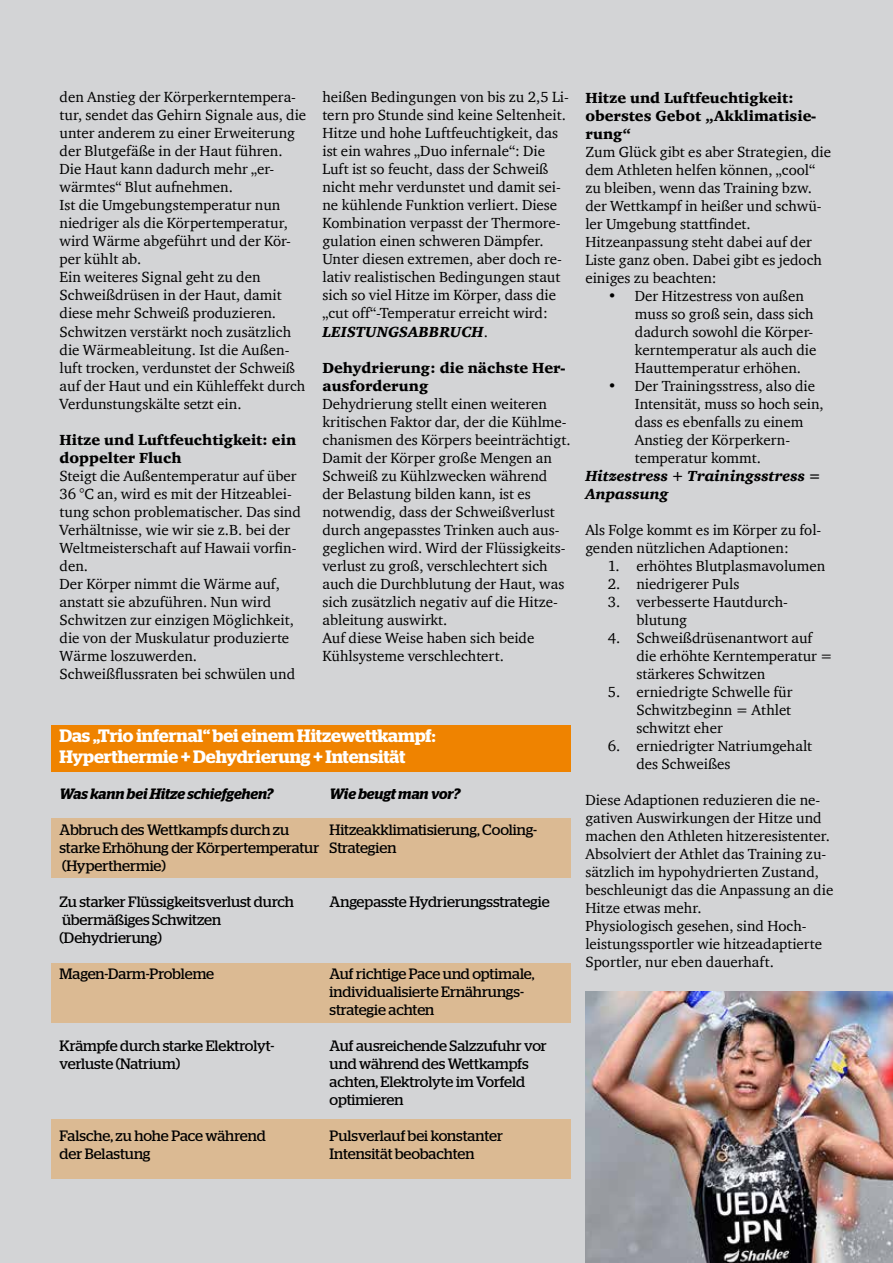
<style>
.page{position:relative;width:893px;height:1263px;background:#d3d4d6}
.page>*{position:absolute;margin:0;border:0;box-sizing:border-box;transform-origin:0 0}
.t1{font:600 18px/21.6px "Stag";color:#fff}
.t2{font:15px/18px "Charter ITC";color:#000}
.t3{font:15px/18px "Stag";color:#000}
.t4{font:15px/18px "Charter ITC Blac";color:#000}
.t5{font:15px/18px "Charter ITC Blac Ital";color:#000}
.t6{font:italic 600 15px "Stag";letter-spacing:-.005em;color:#000}
.s1{font-family:"Charter ITC"}
</style>
<div class="page">
<div style="left:51px;top:725px;width:519px;height:47px;background:#ef8300"></div>
<div style="left:51px;top:819px;width:519px;height:59px;background:#dbba93"></div>
<div style="left:51px;top:963px;width:519px;height:60px;background:#dbba93"></div>
<div style="left:51px;top:1119px;width:519px;height:60px;background:#dbba93"></div>
<img style="left:585px;top:991px;width:308px;height:272px">
<p class="t2" style="left:60px;top:88px;width:248px">den Anstieg der Körperkerntempera&shy;tur, sendet das Gehirn Signale aus, die unter anderem zu einer Erweiterung der Blutgefäße in der Haut führen.<br>Die Haut kann dadurch mehr „er&shy;wärmtes“ Blut aufnehmen.<br>Ist die Umgebungstemperatur nun niedriger als die Körpertemperatur, wird Wärme abgeführt und der Kör&shy;per kühlt ab.<br>Ein weiteres Signal geht zu den<br>Schweißdrüsen in der Haut, damit diese mehr Schweiß produzieren.<br>Schwitzen verstärkt noch zusätzlich die Wärmeableitung. Ist die Außen&shy;luft trocken, verdunstet der Schweiß auf der Haut und ein Kühleffekt durch<br>Verdunstungskälte setzt ein.</p>
<p class="t4" style="left:60px;top:430px;width:238px">Hitze und Luftfeuchtigkeit: ein doppelter Fluch</p>
<p class="t2" style="left:60px;top:466px;width:243px">Steigt die Außentemperatur auf über<br>36 °C an, wird es mit der Hitzeablei&shy;tung schon problematischer. Das sind<br>Verhältnisse, wie wir sie z.B. bei der<br>Weltmeisterschaft auf Hawaii vorfin&shy;den.<br>Der Körper nimmt die Wärme auf, anstatt sie abzuführen. Nun wird<br>Schwitzen zur einzigen Möglichkeit, die von der Muskulatur produzierte<br>Wärme loszuwerden.<br>Schweißflussraten bei schwülen und</p>
<p class="t2" style="left:322px;top:88px;width:248px">heißen Bedingungen von bis zu 2,5 Li&shy;tern pro Stunde sind keine Seltenheit.<br>Hitze und hohe Luftfeuchtigkeit, das ist ein wahres „Duo infernale“: Die Luft ist so feucht, dass der Schweiß nicht mehr verdunstet und damit sei&shy;ne kühlende Funktion verliert. Diese Kombination verpasst der Thermore&shy;gulation einen schweren Dämpfer.<br>Unter diesen extremen, aber doch re&shy;lativ realistischen Bedingungen staut sich so viel Hitze im Körper, dass die „cut off“-Temperatur erreicht wird:</p>
<p class="t5" style="left:322px;top:322px;width:167px">LEISTUNGSABBRUCH<span class="s1">.</span></p>
<p class="t4" style="left:322px;top:358px;width:244px">Dehydrierung: die nächste Her&shy;ausforderung</p>
<p class="t2" style="left:322px;top:394px;width:250px">Dehydrierung stellt einen weiteren kritischen Faktor dar, der die Kühlme&shy;chanismen des Körpers beeinträchtigt.<br>Damit der Körper große Mengen an Schweiß zu Kühlzwecken während der Belastung bilden kann, ist es notwendig, dass der Schweißverlust durch angepasstes Trinken auch aus&shy;geglichen wird. Wird der Flüssigkeits&shy;verlust zu groß, verschlechtert sich auch die Durchblutung der Haut, was sich zusätzlich negativ auf die Hitze&shy;ableitung auswirkt.<br>Auf diese Weise haben sich beide Kühlsysteme verschlechtert.</p>
<p class="t1" style="left:60px;top:724px;width:377px">Das „Trio infernal“ bei einem Hitzewettkampf:<br>Hyperthermie + Dehydrierung + Intensität</p>
<p class="t6" style="left:60px;top:785px;width:215px">Was kann bei Hitze schiefgehen?</p>
<p class="t6" style="left:330px;top:785px;width:132px">Wie beugt man vor?</p>
<p class="t3" style="left:60px;top:821px;width:231px">Abbruch des Wettkampfs durch zu</p>
<p class="t3" style="left:60px;top:821px;width:479px;text-indent:270px">Hitzeakklimatisierung, Cooling&shy;starke Erhöhung der Körpertemperatur Strategien<br>(Hyperthermie)</p>
<p class="t3" style="left:60px;top:893px;width:236px">Zu starker Flüssigkeitsverlust durch</p>
<p class="t3" style="left:330px;top:893px;width:222px">Angepasste Hydrierungsstrategie</p>
<p class="t3" style="left:60px;top:911px;width:163px">übermäßiges Schwitzen (Dehydrierung)</p>
<p class="t3" style="left:60px;top:965px;width:156px">Magen-Darm-Probleme</p>
<p class="t3" style="left:330px;top:965px;width:206px">Auf richtige Pace und optimale, individualisierte Ernährungs&shy;strategie achten</p>
<p class="t3" style="left:60px;top:1037px;width:216px">Krämpfe durch starke Elektrolyt-</p>
<p class="t3" style="left:330px;top:1037px;width:219px">Auf ausreichende Salzzufuhr vor</p>
<p class="t3" style="left:60px;top:1055px;width:122px">verluste (Natrium)</p>
<p class="t3" style="left:330px;top:1055px;width:201px">und während des Wettkampfs achten, Elektrolyte im Vorfeld optimieren</p>
<p class="t3" style="left:60px;top:1127px;width:208px">Falsche, zu hohe Pace während</p>
<p class="t3" style="left:330px;top:1127px;width:175px">Pulsverlauf bei konstanter</p>
<p class="t3" style="left:60px;top:1145px;width:93px">der Belastung</p>
<p class="t3" style="left:330px;top:1145px;width:146px">Intensität beobachten</p>
<p class="t4" style="left:585px;top:88px;width:232px">Hitze und Luftfeuchtigkeit: oberstes Gebot „Akklimatisie&shy;rung“</p>
<p class="t2" style="left:585px;top:142px;width:247px">Zum Glück gibt es aber Strategien, die dem Athleten helfen können, „cool“ zu bleiben, wenn das Training bzw. der Wettkampf in heißer und schwü&shy;ler Umgebung stattfindet.<br>Hitzeanpassung steht dabei auf der<br>Liste ganz oben. Dabei gibt es jedoch einiges zu beachten:</p>
<p class="t2" style="left:635px;top:286px;width:183px;text-indent:-27px">• Der Hitzestress von außen muss so groß sein, dass sich dadurch sowohl die Körper&shy;kerntemperatur als auch die<br>Hauttemperatur erhöhen.</p>
<p class="t2" style="left:635px;top:376px;width:190px;text-indent:-27px">• Der Trainingsstress, also die<br>Intensität, muss so hoch sein, dass es ebenfalls zu einem<br>Anstieg der Körperkern&shy;temperatur kommt.</p>
<p class="t5" style="left:585px;top:466px;width:237px">Hitzestress + Trainingsstress =<br>Anpassung</p>
<p class="t2" style="left:585px;top:520px;width:237px">Als Folge kommt es im Körper zu fol&shy;genden nützlichen Adaptionen:</p>
<p class="t2" style="left:608px;top:556px;width:219px">1. erhöhtes Blutplasmavolumen</p>
<p class="t2" style="left:608px;top:574px;width:133px">2. niedrigerer Puls</p>
<p class="t2" style="left:636px;top:592px;width:153px;text-indent:-28px">3. verbesserte Hautdurch&shy;blutung</p>
<p class="t2" style="left:636px;top:628px;width:198px;text-indent:-28px">4. Schweißdrüsenantwort auf die erhöhte Kerntemperatur = stärkeres Schwitzen</p>
<p class="t2" style="left:636px;top:682px;width:158px;text-align:justify;text-indent:-28px">5. erniedrigte Schwelle für Schwitzbeginn = Athlet schwitzt eher</p>
<p class="t2" style="left:636px;top:736px;width:177px;text-indent:-28px">6. erniedrigter Natriumgehalt des Schweißes</p>
<p class="t2" style="left:585px;top:790px;width:249px">Diese Adaptionen reduzieren die ne&shy;gativen Auswirkungen der Hitze und machen den Athleten hitzeresistenter.<br>Absolviert der Athlet das Training zu&shy;sätzlich im hypohydrierten Zustand, beschleunigt das die Anpassung an die Hitze etwas mehr.<br>Physiologisch gesehen, sind Hoch&shy;leistungssportler wie hitzeadaptierte Sportler, nur eben dauerhaft.</p>
</div>
